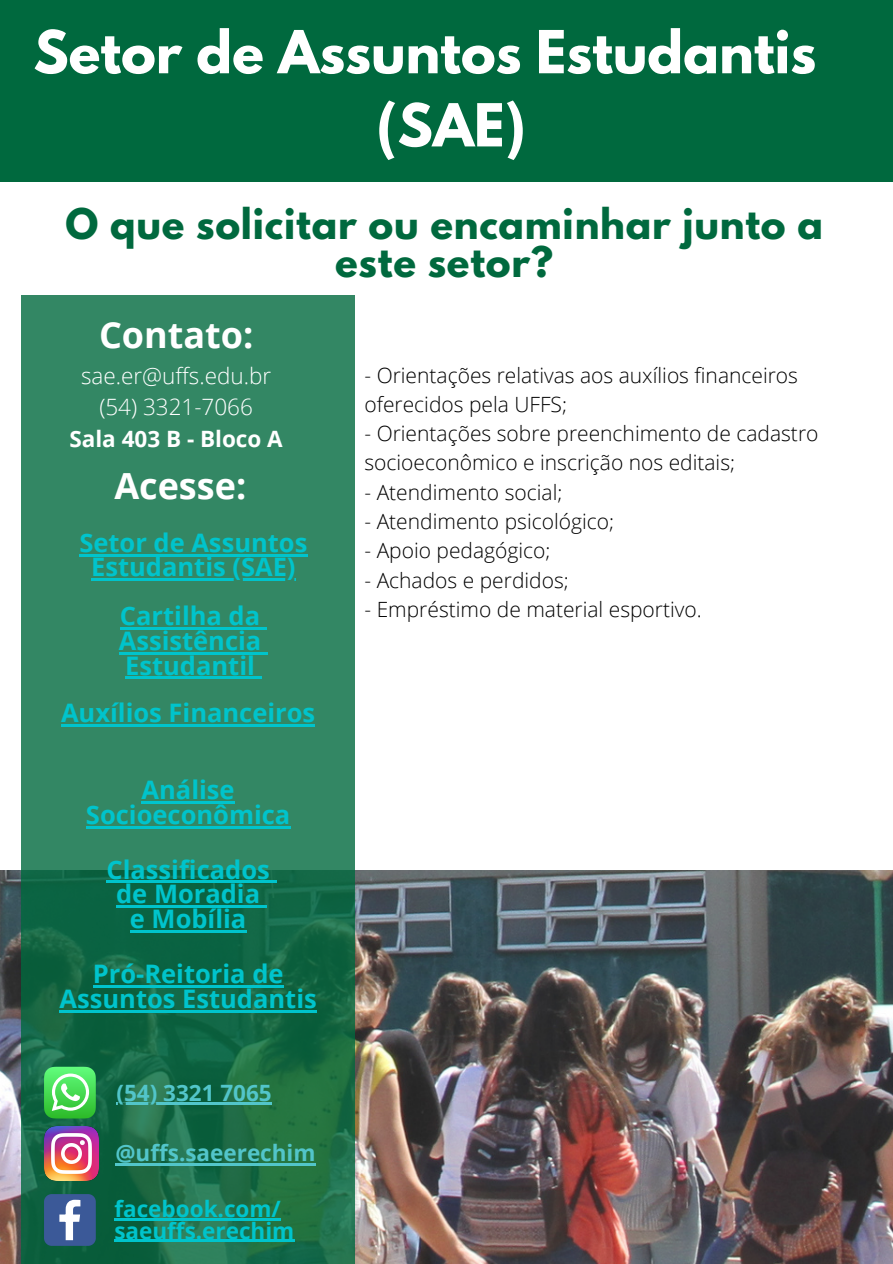
<style>
.page{position:relative;width:893px;height:1264px;background:#fff}
.page>*{position:absolute;margin:0;border:0;box-sizing:border-box;transform-origin:0 0}
.t1{font:700 52.5px/73.2px "League Spartan";color:#fff}
.t2{font:700 37.5px/38.2px "League Spartan";letter-spacing:.02em;color:#00693e;text-align:center}
.t3{font:700 36px "Open Sans";color:#fff}
.t4{font:700 25.5px/24.8px "Open Sans";color:#00c4cc;text-align:center}
.t5{font:300 22.5px/31.5px "Open Sans";color:#fff;text-align:center}
.t6{font:700 22.5px/21.3px "Open Sans";color:#00c4cc}
.t7{font:700 22.5px "Open Sans";color:#52c5ca}
.t8{font:700 22.5px "Open Sans";color:#fff}
.t9{font:300 21px/29.2px "Open Sans";color:#000}
</style>
<div class="page">
<div style="left:0;top:0;width:892px;height:182px;background:#00693e"></div>
<img style="left:0;top:870px;width:892px;height:393px">
<svg style="left:22px;top:295px;width:333px;height:968px;background:#277b58"></svg>
<img style="left:44px;top:1125px;width:54px;height:54px">
<svg style="left:44px;top:1194px;width:52px;height:51px;background:#5973a6"></svg>
<svg style="left:44px;top:1066px;width:52px;height:52px;background:#64db70"></svg>
<hr style="left:120px;top:627px;width:140px;height:2px;background:#00c4cc">
<svg style="left:260px;top:627px;width:7px;height:2px"></svg>
<hr style="left:119px;top:652px;width:142px;height:2px;background:#00c4cc">
<svg style="left:261px;top:652px;width:7px;height:2px"></svg>
<hr style="left:125px;top:677px;width:130px;height:2px;background:#00c4cc">
<svg style="left:255px;top:677px;width:6px;height:2px"></svg>
<hr style="left:106px;top:880px;width:164px;height:3px;background:#00c4cc">
<svg style="left:270px;top:880px;width:6px;height:3px"></svg>
<hr style="left:116px;top:905px;width:144px;height:2px;background:#00c4cc">
<svg style="left:260px;top:905px;width:7px;height:2px"></svg>
<hr style="left:130px;top:930px;width:116px;height:2px;background:#00c4cc">
<hr style="left:61px;top:724px;width:107px;height:3px;background:#00c4cc">
<hr style="left:168px;top:724px;width:147px;height:3px;background:#00c4cc">
<hr style="left:142px;top:801px;width:93px;height:2px;background:#00c4cc">
<hr style="left:86px;top:826px;width:204px;height:2px;background:#00c4cc">
<hr style="left:93px;top:985px;width:190px;height:2px;background:#00c4cc">
<hr style="left:60px;top:1010px;width:257px;height:2px;background:#00c4cc">
<hr style="left:114px;top:1218px;width:167px;height:2px;background:#00c4cc">
<hr style="left:114px;top:1239px;width:180px;height:2px;background:#00c4cc">
<hr style="left:116px;top:1102px;width:156px;height:3px;background:#52c5ca">
<hr style="left:79px;top:554px;width:228px;height:2px;background:#00c4cc">
<hr style="left:91px;top:578px;width:204px;height:3px;background:#00c4cc">
<hr style="left:115px;top:1162px;width:201px;height:3px;background:#52c5ca">
<h1 class="t1" style="left:376px;top:22px;width:441px;text-indent:-343px">Setor de Assuntos Estudantis (SAE)</h1>
<h2 class="t2" style="left:65px;top:209px;width:759px">O que solicitar ou encaminhar junto a este setor?</h2>
<h3 class="t3" style="left:99px;top:309px;width:156px">Contato:</h3>
<p class="t5" style="left:81px;top:359px;width:191px">sae.er@uffs.edu.br (54) 3321-7066</p>
<p class="t8" style="left:69px;top:422px;width:215px">Sala 403 B - Bloco A</p>
<h3 class="t3" style="left:114px;top:461px;width:133px">Acesse:</h3>
<p class="t4" style="left:79px;top:529px;width:229px">Setor de Assuntos<br>Estudantis (SAE)</p>
<p class="t4" style="left:119px;top:603px;width:144px;text-align:justify">Cartilha da Assistência Estudantil</p>
<p class="t4" style="left:61px;top:700px;width:256px">Auxílios Financeiros</p>
<p class="t4" style="left:86px;top:776px;width:206px">Análise<br>Socioeconômica</p>
<p class="t4" style="left:106px;top:856px;width:165px">Classificados de Moradia e Mobília</p>
<p class="t4" style="left:60px;top:960px;width:259px">Pró-Reitoria de<br>Assuntos Estudantis</p>
<p class="t7" style="left:116px;top:1076px;width:157px">(54) 3321 7065</p>
<p class="t7" style="left:115px;top:1136px;width:202px">@uffs.saeerechim</p>
<p class="t6" style="left:114px;top:1197px;width:181px">facebook.com/ saeuffs.erechim</p>
<p class="t9" style="left:364px;top:360px;width:435px">- Orientações relativas aos auxílios financeiros oferecidos pela UFFS;</p>
<p class="t9" style="left:364px;top:418px;width:455px">- Orientações sobre preenchimento de cadastro socioeconômico e inscrição nos editais;</p>
<p class="t9" style="left:364px;top:477px;width:199px">- Atendimento social;</p>
<p class="t9" style="left:364px;top:506px;width:251px">- Atendimento psicológico;</p>
<p class="t9" style="left:364px;top:535px;width:187px">- Apoio pedagógico;</p>
<p class="t9" style="left:364px;top:564px;width:206px">- Achados e perdidos;</p>
<p class="t9" style="left:364px;top:594px;width:339px">- Empréstimo de material esportivo.</p>
</div>
